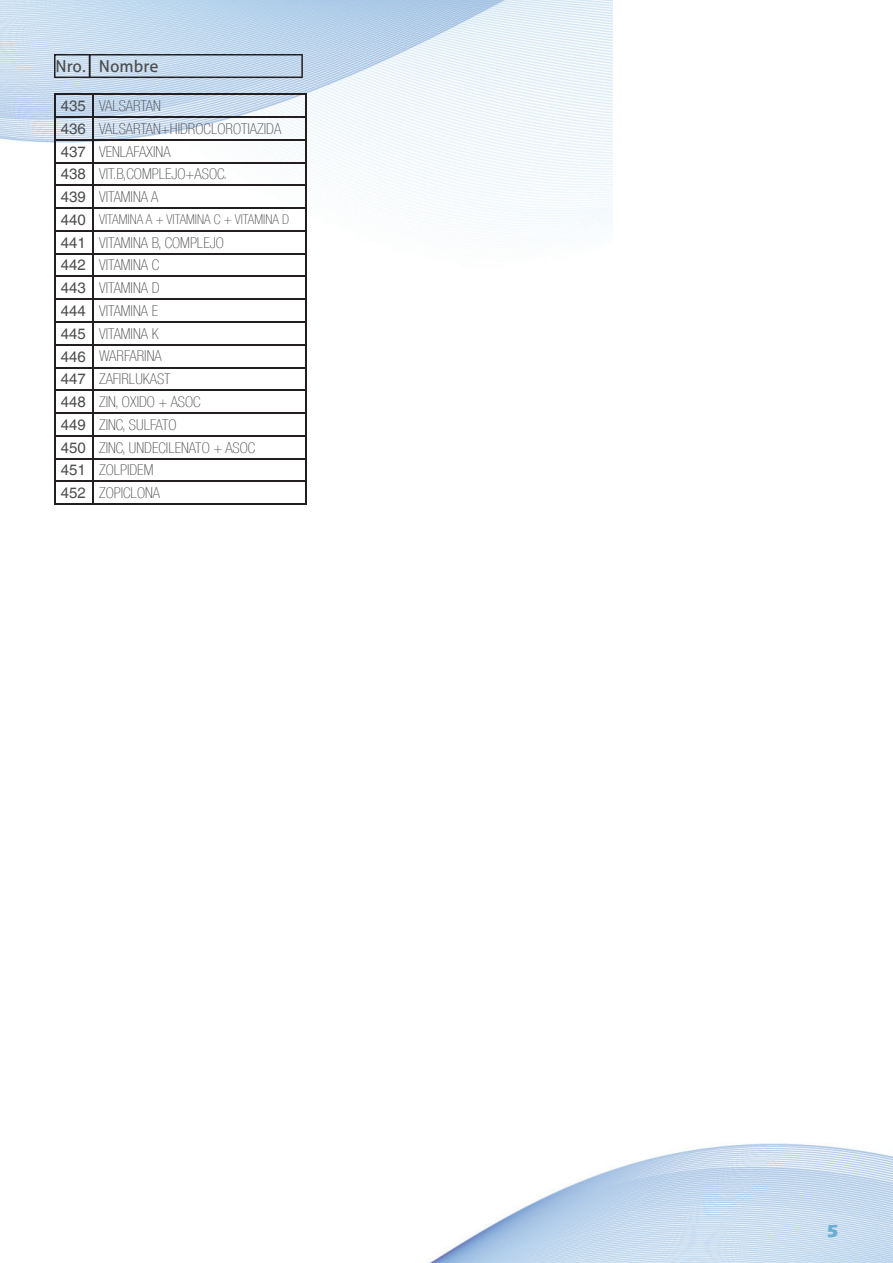
<style>
.page{position:relative;width:893px;height:1263px;background:#fff}
.page>*{position:absolute;margin:0;border:0;box-sizing:border-box;transform-origin:0 0}
.t1{font:700 18px "Eras ITC";color:#6aadd5}
.t2{font:16.5px "Aller";color:#4b4c4d}
.t3{font:100 condensed 15px/22.8px "Helvetica Neue LT Com";color:#4b4c4d}
.t4{font:100 condensed 13.5px "Helvetica Neue LT Com";color:#4b4c4d}
.s1{font-family:"Helvetica World";font-weight:400;font-stretch:normal}
.s2{font-family:"Helvetica World";font-weight:400;font-stretch:normal;font-size:15px}
</style>
<div class="page">
<img style="left:429px;top:1143px;width:464px;height:120px">
<img style="left:0;top:0;width:612px;height:292px">
<svg style="left:54px;top:54px;width:249px;height:24px;background:#afc0d1"></svg>
<hr style="left:54px;top:94px;width:39px;height:1px;background:#231f20">
<hr style="left:54px;top:95px;width:2px;height:21px;background:#231f20">
<hr style="left:93px;top:94px;width:213px;height:1px;background:#231f20">
<hr style="left:92px;top:95px;width:2px;height:21px;background:#231f20">
<hr style="left:54px;top:116px;width:39px;height:2px;background:#231f20">
<hr style="left:54px;top:118px;width:2px;height:21px;background:#231f20">
<hr style="left:93px;top:116px;width:213px;height:2px;background:#231f20">
<hr style="left:92px;top:118px;width:2px;height:21px;background:#231f20">
<hr style="left:54px;top:139px;width:39px;height:2px;background:#231f20">
<hr style="left:54px;top:141px;width:2px;height:21px;background:#231f20">
<hr style="left:93px;top:139px;width:213px;height:2px;background:#231f20">
<hr style="left:92px;top:141px;width:2px;height:21px;background:#231f20">
<hr style="left:54px;top:162px;width:39px;height:1px;background:#231f20">
<hr style="left:54px;top:163px;width:2px;height:22px;background:#231f20">
<hr style="left:93px;top:162px;width:213px;height:1px;background:#231f20">
<hr style="left:92px;top:163px;width:2px;height:22px;background:#231f20">
<hr style="left:54px;top:185px;width:39px;height:1px;background:#231f20">
<hr style="left:54px;top:186px;width:2px;height:21px;background:#231f20">
<hr style="left:93px;top:185px;width:213px;height:1px;background:#231f20">
<hr style="left:92px;top:186px;width:2px;height:21px;background:#231f20">
<hr style="left:54px;top:207px;width:39px;height:2px;background:#231f20">
<hr style="left:54px;top:209px;width:2px;height:21px;background:#231f20">
<hr style="left:93px;top:207px;width:213px;height:2px;background:#231f20">
<hr style="left:92px;top:209px;width:2px;height:21px;background:#231f20">
<hr style="left:54px;top:230px;width:39px;height:2px;background:#231f20">
<hr style="left:54px;top:232px;width:2px;height:21px;background:#231f20">
<hr style="left:93px;top:230px;width:213px;height:2px;background:#231f20">
<hr style="left:92px;top:232px;width:2px;height:21px;background:#231f20">
<hr style="left:54px;top:253px;width:39px;height:1px;background:#231f20">
<hr style="left:54px;top:254px;width:2px;height:22px;background:#231f20">
<hr style="left:93px;top:253px;width:213px;height:1px;background:#231f20">
<hr style="left:92px;top:254px;width:2px;height:22px;background:#231f20">
<hr style="left:54px;top:276px;width:39px;height:1px;background:#231f20">
<hr style="left:54px;top:277px;width:2px;height:21px;background:#231f20">
<hr style="left:93px;top:276px;width:213px;height:1px;background:#231f20">
<hr style="left:92px;top:277px;width:2px;height:21px;background:#231f20">
<hr style="left:54px;top:298px;width:39px;height:2px;background:#231f20">
<hr style="left:54px;top:300px;width:2px;height:21px;background:#231f20">
<hr style="left:93px;top:298px;width:213px;height:2px;background:#231f20">
<hr style="left:92px;top:300px;width:2px;height:21px;background:#231f20">
<hr style="left:54px;top:321px;width:39px;height:2px;background:#231f20">
<hr style="left:54px;top:323px;width:2px;height:21px;background:#231f20">
<hr style="left:93px;top:321px;width:213px;height:2px;background:#231f20">
<hr style="left:92px;top:323px;width:2px;height:21px;background:#231f20">
<hr style="left:54px;top:344px;width:39px;height:1px;background:#231f20">
<hr style="left:54px;top:345px;width:2px;height:22px;background:#231f20">
<hr style="left:93px;top:344px;width:213px;height:1px;background:#231f20">
<hr style="left:92px;top:345px;width:2px;height:22px;background:#231f20">
<hr style="left:54px;top:367px;width:39px;height:1px;background:#231f20">
<hr style="left:54px;top:368px;width:2px;height:22px;background:#231f20">
<hr style="left:93px;top:367px;width:213px;height:1px;background:#231f20">
<hr style="left:92px;top:368px;width:2px;height:22px;background:#231f20">
<hr style="left:54px;top:390px;width:39px;height:1px;background:#231f20">
<hr style="left:54px;top:391px;width:2px;height:21px;background:#231f20">
<hr style="left:93px;top:390px;width:213px;height:1px;background:#231f20">
<hr style="left:92px;top:391px;width:2px;height:21px;background:#231f20">
<hr style="left:54px;top:412px;width:39px;height:2px;background:#231f20">
<hr style="left:54px;top:414px;width:2px;height:21px;background:#231f20">
<hr style="left:93px;top:412px;width:213px;height:2px;background:#231f20">
<hr style="left:92px;top:414px;width:2px;height:21px;background:#231f20">
<hr style="left:54px;top:435px;width:39px;height:2px;background:#231f20">
<hr style="left:54px;top:437px;width:2px;height:21px;background:#231f20">
<hr style="left:93px;top:435px;width:213px;height:2px;background:#231f20">
<hr style="left:92px;top:437px;width:2px;height:21px;background:#231f20">
<hr style="left:54px;top:458px;width:39px;height:1px;background:#231f20">
<hr style="left:54px;top:459px;width:2px;height:22px;background:#231f20">
<hr style="left:93px;top:458px;width:213px;height:1px;background:#231f20">
<hr style="left:92px;top:459px;width:2px;height:22px;background:#231f20">
<hr style="left:54px;top:481px;width:39px;height:1px;background:#231f20">
<hr style="left:54px;top:482px;width:2px;height:21px;background:#231f20">
<hr style="left:93px;top:481px;width:213px;height:1px;background:#231f20">
<hr style="left:92px;top:482px;width:2px;height:21px;background:#231f20">
<svg style="left:305px;top:95px;width:1px;height:408px"></svg>
<hr style="left:54px;top:503px;width:39px;height:2px;background:#231f20">
<hr style="left:93px;top:503px;width:213px;height:2px;background:#231f20">
<p class="t2" style="left:56px;top:56px;width:105px">Nro. Nombre</p>
<p class="t3" style="left:61px;top:94px;width:222px"><span class="s1">435</span> VALSARTAN<br><span class="s1">436</span> VALSARTAN+HIDROCLOROTIAZIDA<br><span class="s1">437</span> VENLAFAXINA<br><span class="s1">438</span> VIT.B,COMPLEJO+ASOC.<br><span class="s1">439</span> VITAMINA A</p>
<p class="t4" style="left:61px;top:211px;width:230px"><span class="s2">440</span> VITAMINA A + VITAMINA C + VITAMINA D</p>
<p class="t3" style="left:61px;top:231px;width:196px"><span class="s1">441</span> VITAMINA B, COMPLEJO<br><span class="s1">442</span> VITAMINA C<br><span class="s1">443</span> VITAMINA D<br><span class="s1">444</span> VITAMINA E<br><span class="s1">445</span> VITAMINA K<br><span class="s1">446</span> WARFARINA<br><span class="s1">447</span> ZAFIRLUKAST<br><span class="s1">448</span> ZIN, OXIDO + ASOC<br><span class="s1">449</span> ZINC, SULFATO<br><span class="s1">450</span> ZINC, UNDECILENATO + ASOC<br><span class="s1">451</span> ZOLPIDEM<br><span class="s1">452</span> ZOPICLONA</p>
<p class="t1" style="left:827px;top:1221px;width:13px">5</p>
</div>
